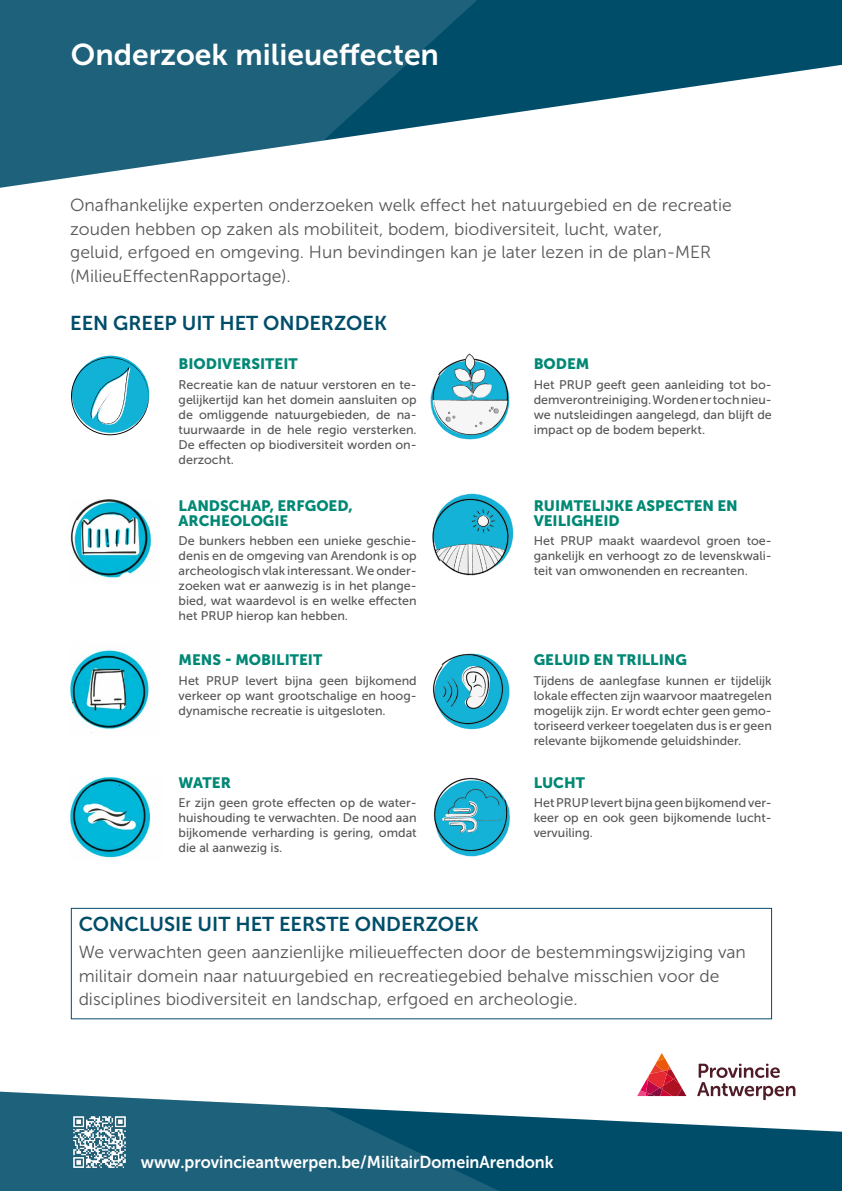
<style>
.page{position:relative;width:842px;height:1191px;background:#fff}
.page>*{position:absolute;margin:0;border:0;box-sizing:border-box;transform-origin:0 0}
.t1{font:30px "Museo Sans 700";color:#fff}
.t2{font:20px "Museo Sans 700";color:#004d6a}
.t3{font:17.5px/23.5px "Museo Sans 300";color:#575756}
.t4{font:17.15px "Museo Sans 700";color:#fff;scale:.94 1}
.t5{font:15px/15px "Museo Sans 900";color:#008875}
.t6{font:12.5px/15px "Museo Sans 500";color:#575756;text-align:justify}
</style>
<div class="page">
<svg style="left:529px;top:1091px;width:313px;height:100px;fill:#004d6a"></svg>
<svg style="left:0;top:1091px;width:529px;height:100px;background:#38738a"></svg>
<svg style="left:529px;top:0;width:313px;height:111px;fill:#004d6a"></svg>
<svg style="left:0;top:0;width:529px;height:188px;fill:#1e617b"></svg>
<svg style="left:697px;top:1063px;width:98px;height:37px"></svg>
<svg style="left:637px;top:1053px;width:49px;height:43px"></svg>
<img style="left:71px;top:1113px;width:57px;height:57px">
<div style="left:71px;top:908px;width:701px;height:111px;border:1px solid #004d6a"></div>
<img style="left:432px;top:653px;width:78px;height:77px">
<img style="left:433px;top:777px;width:77px;height:80px">
<img style="left:70px;top:499px;width:84px;height:80px">
<img style="left:70px;top:648px;width:79px;height:85px">
<img style="left:70px;top:777px;width:81px;height:81px">
<img style="left:430px;top:353px;width:80px;height:87px">
<img style="left:432px;top:493px;width:82px;height:83px">
<svg style="left:71px;top:357px;width:79px;height:78px"></svg>
<h1 class="t1" style="left:71px;top:38px;width:370px">Onderzoek milieueffecten</h1>
<p class="t3" style="left:70px;top:194px;width:663px">Onafhankelijke experten onderzoeken welk effect het natuurgebied en de recreatie zouden hebben op zaken als mobiliteit, bodem, biodiversiteit, lucht, water,<br>geluid, erfgoed en omgeving. Hun bevindingen kan je later lezen in de plan-MER (MilieuEffectenRapportage).</p>
<h2 class="t2" style="left:70px;top:312px;width:318px">EEN GREEP UIT HET ONDERZOEK</h2>
<p class="t5" style="left:179px;top:356px;width:121px">BIODIVERSITEIT</p>
<p class="t6" style="left:179px;top:377px;width:240px">Recreatie kan de natuur verstoren en te&shy;gelijkertijd kan het domein aansluiten op de omliggende natuurgebieden, de na&shy;tuurwaarde in de hele regio versterken.<br>De effecten op biodiversiteit worden on&shy;derzocht.</p>
<p class="t5" style="left:179px;top:498px;width:176px">LANDSCHAP, ERFGOED,<br>ARCHEOLOGIE</p>
<p class="t6" style="left:179px;top:533px;width:240px">De bunkers hebben een unieke geschie&shy;denis en de omgeving van Arendonk is op archeologisch vlak interessant. We onder&shy;zoeken wat er aanwezig is in het plange&shy;bied, wat waardevol is en welke effecten het PRUP hierop kan hebben.</p>
<p class="t5" style="left:179px;top:652px;width:145px">MENS - MOBILITEIT</p>
<p class="t6" style="left:179px;top:673px;width:240px">Het PRUP levert bijna geen bijkomend verkeer op want grootschalige en hoog&shy;dynamische recreatie is uitgesloten.</p>
<p class="t5" style="left:179px;top:775px;width:54px">WATER</p>
<p class="t6" style="left:179px;top:795px;width:240px">Er zijn geen grote effecten op de water&shy;huishouding te verwachten. De nood aan bijkomende verharding is gering, omdat die al aanwezig is.</p>
<p class="t5" style="left:534px;top:356px;width:57px">BODEM</p>
<p class="t6" style="left:534px;top:377px;width:240px">Het PRUP geeft geen aanleiding tot bo&shy;demverontreiniging. Worden er toch nieu&shy;we nutsleidingen aangelegd, dan blijft de impact op de bodem beperkt.</p>
<p class="t5" style="left:534px;top:498px;width:206px">RUIMTELIJKE ASPECTEN EN<br>VEILIGHEID</p>
<p class="t6" style="left:534px;top:533px;width:240px">Het PRUP maakt waardevol groen toe&shy;gankelijk en verhoogt zo de levenskwali&shy;teit van omwonenden en recreanten.</p>
<p class="t5" style="left:534px;top:652px;width:155px">GELUID EN TRILLING</p>
<p class="t6" style="left:534px;top:673px;width:240px">Tijdens de aanlegfase kunnen er tijdelijk lokale effecten zijn waarvoor maatregelen mogelijk zijn. Er wordt echter geen gemo&shy;toriseerd verkeer toegelaten dus is er geen relevante bijkomende geluidshinder.</p>
<p class="t5" style="left:534px;top:775px;width:53px">LUCHT</p>
<p class="t6" style="left:534px;top:795px;width:240px">Het PRUP levert bijna geen bijkomend ver&shy;keer op en ook geen bijkomende lucht&shy;vervuiling.</p>
<h2 class="t2" style="left:79px;top:912px;width:401px">CONCLUSIE UIT HET EERSTE ONDERZOEK</h2>
<h3 class="t3" style="left:79px;top:940px;width:669px">We verwachten geen aanzienlijke milieueffecten door de bestemmingswijziging van militair domein naar natuurgebied en recreatiegebied behalve misschien voor de disciplines biodiversiteit en landschap, erfgoed en archeologie.</h3>
<h3 class="t4" style="left:141px;top:1152px;width:441px">www.provincieantwerpen.be/MilitairDomeinArendonk</h3>
</div>
